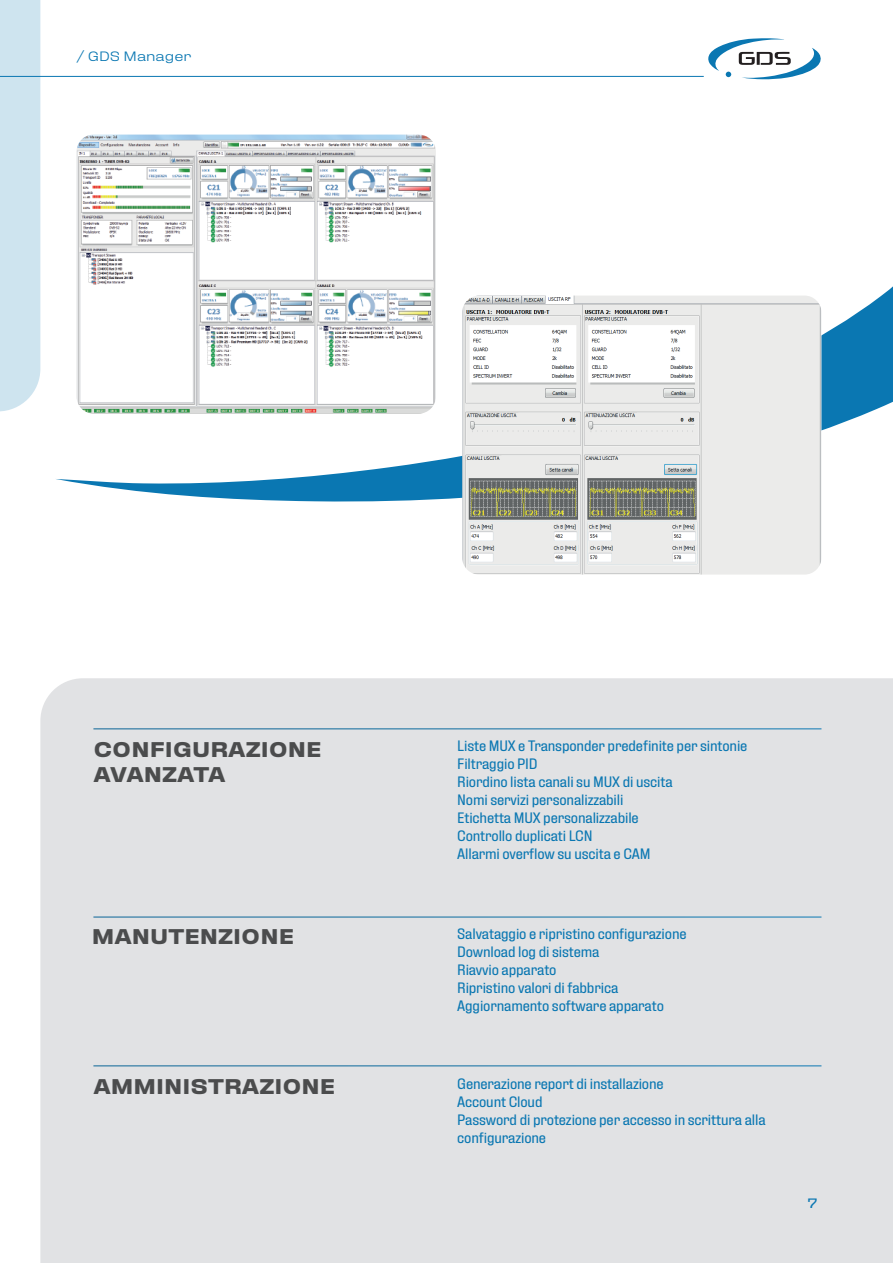
<style>
.page{position:relative;width:893px;height:1263px;background:#fff}
.page>*{position:absolute;margin:0;border:0;box-sizing:border-box;transform-origin:0 0}
.t1{font:700 expanded 21px/25.2px "Fixture";color:#4b4c4d}
.t2{font:15px/18px "Fixture";letter-spacing:-.01em;color:#0a77b2}
.t3{font:300 expanded 13.5px "Fixture";color:#0a77b2}
.t4{font:expanded 13.5px "Fixture";color:#0a77b2}
</style>
<div class="page">
<svg style="left:708px;top:38px;width:113px;height:41px"></svg>
<hr style="left:0;top:76px;width:704px;height:1px;background:#0a77b2">
<div style="left:0;top:0;width:40px;height:411px;background:#cee4ef"></div>
<svg style="left:56px;top:134px;width:837px;height:369px"></svg>
<div style="left:40px;top:678px;width:853px;height:585px;background:#e1e2e4"></div>
<hr style="left:93px;top:728px;width:728px;height:1px;background:#fff">
<hr style="left:93px;top:917px;width:728px;height:1px;background:#fff">
<hr style="left:93px;top:1065px;width:728px;height:1px;background:#fff">
<img style="left:77px;top:135px;width:359px;height:279px">
<img style="left:462px;top:296px;width:359px;height:279px">
<p class="t3" style="left:77px;top:48px;width:116px">/ GDS Manager</p>
<h1 class="t1" style="left:93px;top:737px;width:230px">CONFIGURAZIONE<br>AVANZATA</h1>
<p class="t2" style="left:457px;top:737px;width:292px">Liste MUX e Transponder predefinite per sintonie<br>Filtraggio PID<br>Riordino lista canali su MUX di uscita<br>Nomi servizi personalizzabili<br>Etichetta MUX personalizzabile<br>Controllo duplicati LCN<br>Allarmi overflow su uscita e CAM</p>
<h1 class="t1" style="left:92px;top:925px;width:204px">MANUTENZIONE</h1>
<p class="t2" style="left:457px;top:925px;width:231px">Salvataggio e ripristino configurazione<br>Download log di sistema<br>Riavvio apparato<br>Ripristino valori di fabbrica<br>Aggiornamento software apparato</p>
<h1 class="t1" style="left:93px;top:1074px;width:243px">AMMINISTRAZIONE</h1>
<p class="t2" style="left:457px;top:1074px;width:310px">Generazione report di installazione<br>Account Cloud<br>Password di protezione per accesso in scrittura alla configurazione</p>
<p class="t4" style="left:808px;top:1194px;width:11px">7</p>
</div>
